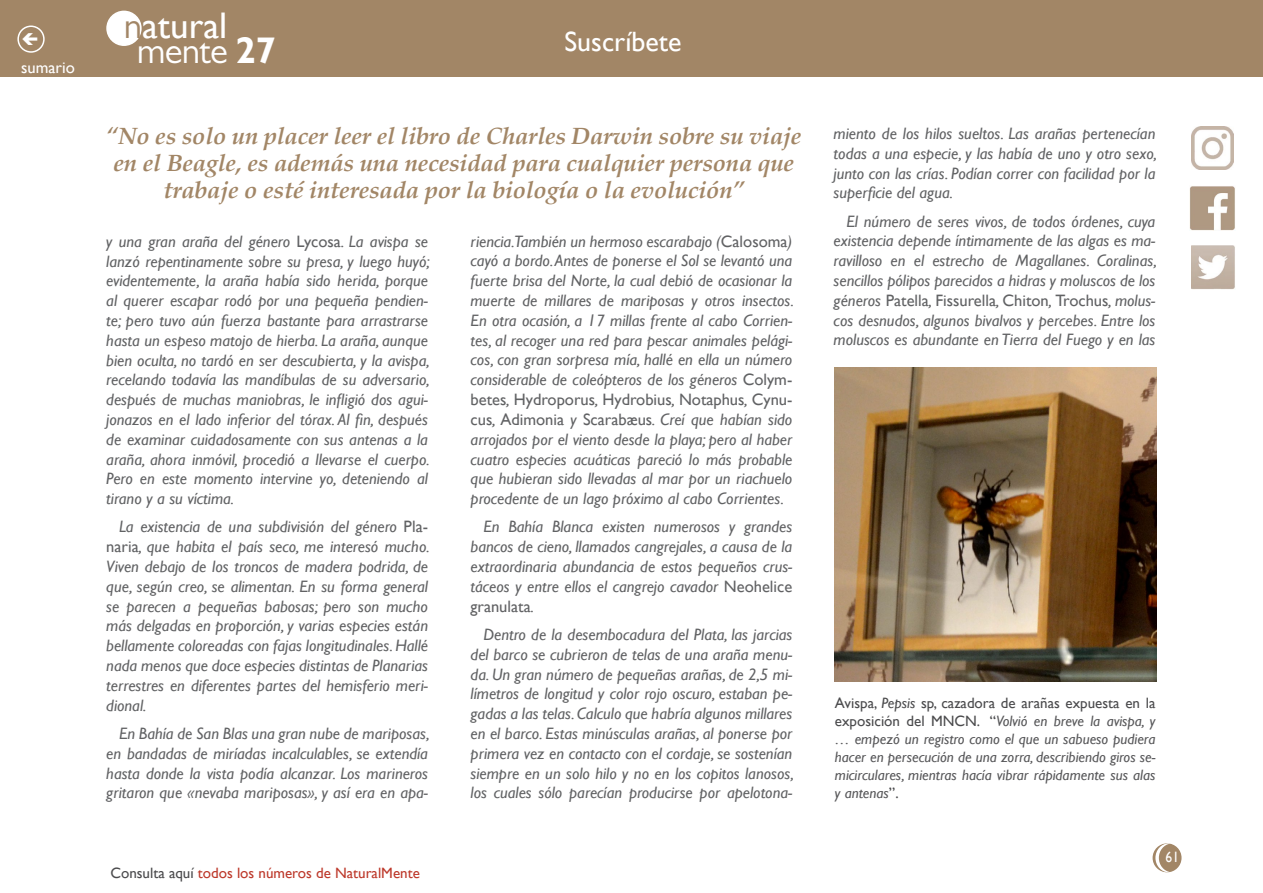
<style>
.page{position:relative;width:1263px;height:893px;background:#fff}
.page>*{position:absolute;margin:0;border:0;box-sizing:border-box;transform-origin:0 0}
.t1{font:37.05px "Gill Sans";color:#fff}
.t2{font:37.05px "Gill Sans MT Pro";letter-spacing:-.02em;color:#fff}
.t3{font:27.9px "Gill Sans";color:#fff}
.t4{font:italic 700 24px/27px "Palatino";letter-spacing:-.01em;color:#a28666;text-align:center}
.t5{font:italic 16.5px/19.8px "Gill Sans";color:#616264;text-align:justify}
.t6{font:16.5px "Gill Sans";color:#fff}
.t7{font:italic 15px/18px "Gill Sans";color:#58585a;text-align:justify}
.t8{font:15px "Gill Sans";color:#bd392b}
.t9{font:15px "Gill Sans";color:#fff;scale:.9 1}
.s1{font-family:"Gill Sans MT Pro";color:#a28666}
.s2{font-family:"Gill Sans";font-weight:700}
.s3{font-style:normal}
.s4{color:#4b4b4d}
.s5{font-style:normal;color:#4b4b4d}
</style>
<div class="page">
<div style="left:1153px;top:844px;width:28px;height:28px;background:#a28666;border-radius:50%"></div>
<div style="left:1152px;top:843px;width:29px;height:29px;border:2px solid #a28666;border-radius:50%"></div>
<div style="left:0;top:0;width:1263px;height:77px;background:#a28666"></div>
<div style="left:107px;top:11px;width:34px;height:34px;background:#fff;border-radius:50%"></div>
<div style="left:106px;top:11px;width:36px;height:35px;border:2px solid #fff;border-radius:50%"></div>
<svg style="left:1155px;top:843px;width:15px;height:29px"></svg>
<div style="left:17px;top:26px;width:28px;height:27px;border:2px solid #fff;border-radius:50%"></div>
<img style="left:1190px;top:186px;width:45px;height:44px">
<img style="left:1191px;top:246px;width:44px;height:44px">
<img style="left:1191px;top:127px;width:42px;height:42px">
<img style="left:835px;top:367px;width:322px;height:314px">
<p class="t6" style="left:21px;top:58px;width:55px">sumario</p>
<h1 class="t1" style="left:124px;top:4px;width:105px"><span class="s1">n</span>atural</h1>
<h1 class="t2" style="left:137px;top:29px;width:140px">mente <span class="s2">27</span></h1>
<h2 class="t3" style="left:564px;top:25px;width:118px">Suscríbete</h2>
<h3 class="t4" style="left:106px;top:123px;width:697px">“No es solo un placer leer el libro de Charles Darwin sobre su viaje en el Beagle, es además una necesidad para cualquier persona que trabaje o esté interesada por la biología o la evolución”</h3>
<p class="t5" style="left:106px;top:231px;width:325px">y una gran araña del género <span class="s3">Lycosa</span>. La avispa se lanzó repentinamente sobre su presa, y luego huyó; evidentemente, la araña había sido herida, porque al querer escapar rodó por una pequeña pendien&shy;te; pero tuvo aún fuerza bastante para arrastrarse hasta un espeso matojo de hierba. La araña, aunque bien oculta, no tardó en ser descubierta, y la avispa, recelando todavía las mandíbulas de su adversario, después de muchas maniobras, le infligió dos agui&shy;jonazos en el lado inferior del tórax. Al fin, después de examinar cuidadosamente con sus antenas a la araña, ahora inmóvil, procedió a llevarse el cuerpo.<br>Pero en este momento intervine yo, deteniendo al tirano y a su víctima.</p>
<p class="t5" style="left:106px;top:517px;width:325px;text-indent:13px">La existencia de una subdivisión del género <span class="s3">Pla&shy;naria</span>, que habita el país seco, me interesó mucho.<br>Viven debajo de los troncos de madera podrida, de que, según creo, se alimentan. En su forma general se parecen a pequeñas babosas; pero son mucho más delgadas en proporción, y varias especies están bellamente coloreadas con fajas longitudinales. Hallé nada menos que doce especies distintas de Planarias terrestres en diferentes partes del hemisferio meri&shy;dional.</p>
<p class="t5" style="left:106px;top:724px;width:325px;text-indent:13px">En Bahía de San Blas una gran nube de mariposas, en bandadas de miríadas incalculables, se extendía hasta donde la vista podía alcanzar. Los marineros gritaron que «nevaba mariposas», y así era en apa-</p>
<p class="t8" style="left:110px;top:864px;width:311px"><span class="s4">Consulta aquí</span> todos los números de NaturalMente</p>
<p class="t5" style="left:471px;top:231px;width:325px">riencia.También un hermoso escarabajo (<span class="s3">Calosoma</span>) cayó a bordo. Antes de ponerse el Sol se levantó una fuerte brisa del Norte, la cual debió de ocasionar la muerte de millares de mariposas y otros insectos.<br>En otra ocasión, a 17 millas frente al cabo Corrien&shy;tes, al recoger una red para pescar animales pelági&shy;cos, con gran sorpresa mía, hallé en ella un número considerable de coleópteros de los géneros <span class="s3">Colym&shy;betes</span>, <span class="s3">Hydroporus</span>, <span class="s3">Hydrobius</span>, <span class="s3">Notaphus</span>, <span class="s3">Cynu&shy;cus</span>, <span class="s3">Adimonia</span> y <span class="s3">Scarabæus</span>. Creí que habían sido arrojados por el viento desde la playa; pero al haber cuatro especies acuáticas pareció lo más probable que hubieran sido llevadas al mar por un riachuelo procedente de un lago próximo al cabo Corrientes.</p>
<p class="t5" style="left:471px;top:517px;width:323px;text-indent:13px">En Bahía Blanca existen numerosos y grandes bancos de cieno, llamados cangrejales, a causa de la extraordinaria abundancia de estos pequeños crus&shy;táceos y entre ellos el cangrejo cavador <span class="s3">Neohelice granulata</span>.</p>
<p class="t5" style="left:471px;top:625px;width:325px;text-indent:13px">Dentro de la desembocadura del Plata, las jarcias del barco se cubrieron de telas de una araña menu&shy;da. Un gran número de pequeñas arañas, de 2,5 mi&shy;límetros de longitud y color rojo oscuro, estaban pe&shy;gadas a las telas. Calculo que habría algunos millares en el barco. Estas minúsculas arañas, al ponerse por primera vez en contacto con el cordaje, se sostenían siempre en un solo hilo y no en los copitos lanosos, los cuales sólo parecían producirse por apelotona-</p>
<p class="t5" style="left:834px;top:124px;width:325px">miento de los hilos sueltos. Las arañas pertenecían todas a una especie, y las había de uno y otro sexo, junto con las crías. Podían correr con facilidad por la superficie del agua.</p>
<p class="t5" style="left:834px;top:211px;width:325px;text-indent:13px">El número de seres vivos, de todos órdenes, cuya existencia depende íntimamente de las algas es ma&shy;ravilloso en el estrecho de Magallanes. Coralinas, sencillos pólipos parecidos a hidras y moluscos de los géneros <span class="s3">Patella</span>, <span class="s3">Fissurella</span>, <span class="s3">Chiton</span>, <span class="s3">Trochus</span>, molus&shy;cos desnudos, algunos bivalvos y percebes. Entre los moluscos es abundante en Tierra del Fuego y en las</p>
<p class="t7" style="left:835px;top:695px;width:322px"><span class="s5">Avispa,</span> <span class="s4">Pepsis</span> <span class="s5">sp, cazadora de arañas expuesta en la exposición del MNCN. “</span>Volvió en breve la avispa, y … empezó un registro como el que un sabueso pudiera hacer en persecución de una zorra, describiendo giros se&shy;micirculares, mientras hacía vibrar rápidamente sus alas y antenas<span class="s5">”.</span></p>
<p class="t9" style="left:1165px;top:849px;width:16px">61</p>
</div>
